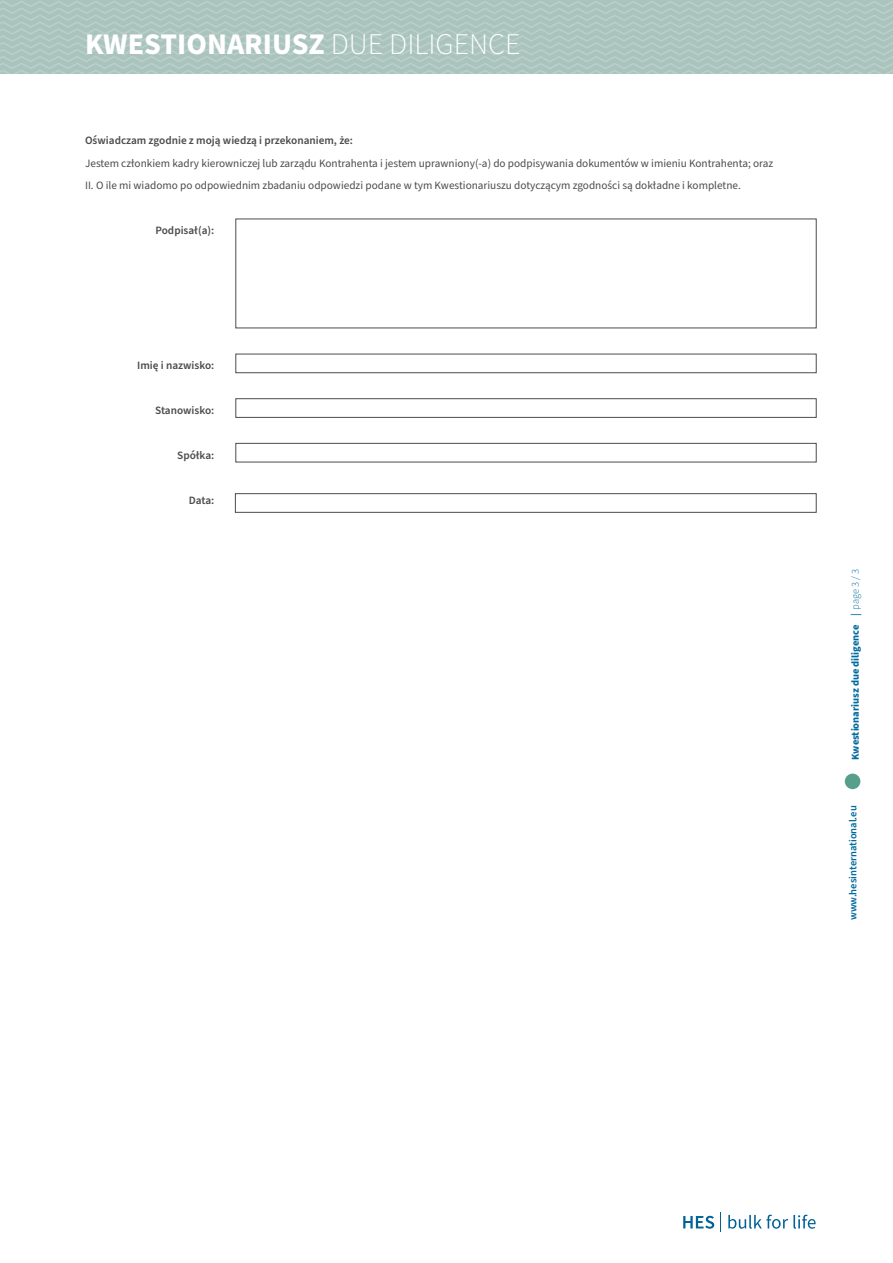
<style>
.page{position:relative;width:893px;height:1263px;background:#fff}
.page>*{position:absolute;margin:0;border:0;box-sizing:border-box;transform-origin:0 0}
.t1{font:700 30px "Source Sans Pro";color:#fff}
.t2{font:11.25px/22.5px "Source Sans Pro";color:#4c4c4e}
.t3{font:600 11.25px "Source Sans Pro";color:#4c4c4e}
.t4{font:700 10.5px "Source Sans Pro";color:#006a9e}
.t5{font:600 10.5px "Source Sans Pro";color:#006a9e}
.s1{font-weight:300}
.s2{font-weight:600}
</style>
<div class="page">
<svg style="left:0;top:0;width:893px;height:74px;background:#aec6c0"></svg>
<div style="left:236px;top:354px;width:580px;height:19px;border:1px solid #4c4c4e"></div>
<div style="left:236px;top:398px;width:580px;height:20px;border:1px solid #4c4c4e"></div>
<div style="left:236px;top:443px;width:580px;height:19px;border:1px solid #4c4c4e"></div>
<div style="left:235px;top:493px;width:581px;height:20px;border:1px solid #4c4c4e"></div>
<div style="left:845px;top:774px;width:15px;height:15px;background:#579f8b;border-radius:50%"></div>
<svg style="left:683px;top:1216px;width:31px;height:13px"></svg>
<svg style="left:720px;top:1213px;width:1px;height:19px"></svg>
<svg style="left:728px;top:1215px;width:88px;height:14px"></svg>
<h1 class="t1" style="left:85px;top:24px;width:437px">KWESTIONARIUSZ <span class="s1">DUE DILIGENCE</span></h1>
<p class="t3" style="left:85px;top:133px;width:270px">Oświadczam zgodnie z moją wiedzą i przekonaniem, że:</p>
<p class="t2" style="left:85px;top:152px;width:690px">Jestem członkiem kadry kierowniczej lub zarządu Kontrahenta i jestem uprawniony(-a) do podpisywania dokumentów w imieniu Kontrahenta; oraz<br>II. O ile mi wiadomo po odpowiednim zbadaniu odpowiedzi podane w tym Kwestionariuszu dotyczącym zgodności są dokładne i kompletne.</p>
<p class="t3" style="left:155px;top:223px;width:60px">Podpisał(a):</p>
<p class="t3" style="left:137px;top:358px;width:79px">Imię i nazwisko:</p>
<p class="t3" style="left:155px;top:403px;width:61px">Stanowisko:</p>
<p class="t3" style="left:177px;top:448px;width:39px">Spółka:</p>
<p class="t3" style="left:189px;top:493px;width:27px">Data:</p>
<p class="t4" style="left:848px;top:760px;width:193px;rotate:-90deg">Kwestionariusz due diligence <span class="s2">|</span> <span class="s1">page 3 / 3</span></p>
<p class="t5" style="left:846px;top:920px;width:116px;rotate:-90deg">www.hesinternational.eu</p>
</div>
